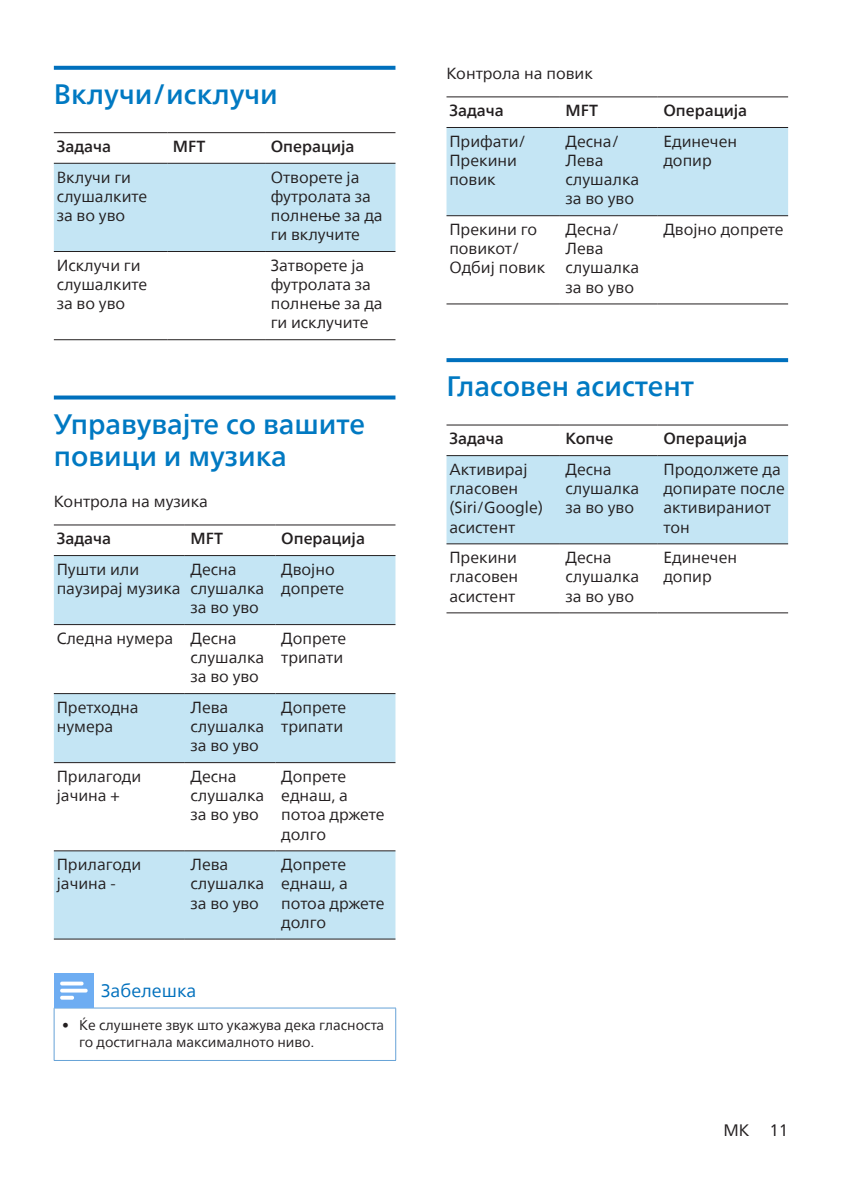
<style>
.page{position:relative;width:842px;height:1191px;background:#fff}
.page>*{position:absolute;margin:0;border:0;box-sizing:border-box;transform-origin:0 0}
.heading2{font:500 28px/32px "Neue Frutiger World";color:#0079c2}
.Body{font:18px "Neue Frutiger World";color:#0070bd}
.t1{font:16.4px "Neue Frutiger World";color:#231f20}
.Body_Text{font:16px/19.2px "Neue Frutiger World";color:#231f20}
.Body_Text-2{font:500 16px "Neue Frutiger World";color:#231f20}
.Body_Text__0{font:16px "Neue Frutiger World";color:#231f20}
.t2{font:14px/16.8px "Neue Frutiger World";color:#231f20}
</style>
<div class="page">
<svg style="left:54px;top:66px;width:341px;height:4px"></svg>
<svg style="left:54px;top:395px;width:341px;height:4px"></svg>
<div style="left:54px;top:164px;width:341px;height:87px;background:#c4e5f4"></div>
<hr style="left:54px;top:132px;width:113px;height:1px;background:#231f20">
<hr style="left:167px;top:132px;width:98px;height:1px;background:#231f20">
<hr style="left:265px;top:132px;width:130px;height:1px;background:#231f20">
<hr style="left:54px;top:163px;width:113px;height:1px;background:#231f20">
<hr style="left:167px;top:163px;width:98px;height:1px;background:#231f20">
<hr style="left:265px;top:163px;width:130px;height:1px;background:#231f20">
<hr style="left:54px;top:251px;width:113px;height:1px;background:#231f20">
<hr style="left:167px;top:251px;width:98px;height:1px;background:#231f20">
<hr style="left:265px;top:251px;width:130px;height:1px;background:#231f20">
<hr style="left:54px;top:339px;width:113px;height:1px;background:#231f20">
<hr style="left:167px;top:339px;width:98px;height:1px;background:#231f20">
<hr style="left:265px;top:339px;width:130px;height:1px;background:#231f20">
<svg style="left:54px;top:556px;width:341px;height:382px;fill:#c4e5f4"></svg>
<svg style="left:54px;top:763px;width:341px;height:87px"></svg>
<hr style="left:54px;top:524px;width:131px;height:1px;background:#231f20">
<hr style="left:185px;top:524px;width:91px;height:1px;background:#231f20">
<hr style="left:276px;top:524px;width:119px;height:1px;background:#231f20">
<hr style="left:54px;top:555px;width:131px;height:1px;background:#231f20">
<hr style="left:185px;top:555px;width:91px;height:1px;background:#231f20">
<hr style="left:276px;top:555px;width:119px;height:1px;background:#231f20">
<hr style="left:54px;top:624px;width:131px;height:1px;background:#231f20">
<hr style="left:185px;top:624px;width:91px;height:1px;background:#231f20">
<hr style="left:276px;top:624px;width:119px;height:1px;background:#231f20">
<hr style="left:54px;top:693px;width:131px;height:1px;background:#231f20">
<hr style="left:185px;top:693px;width:91px;height:1px;background:#231f20">
<hr style="left:276px;top:693px;width:119px;height:1px;background:#231f20">
<hr style="left:54px;top:762px;width:131px;height:1px;background:#231f20">
<hr style="left:185px;top:762px;width:91px;height:1px;background:#231f20">
<hr style="left:276px;top:762px;width:119px;height:1px;background:#231f20">
<hr style="left:54px;top:850px;width:131px;height:1px;background:#231f20">
<hr style="left:185px;top:850px;width:91px;height:1px;background:#231f20">
<hr style="left:276px;top:850px;width:119px;height:1px;background:#231f20">
<hr style="left:54px;top:938px;width:131px;height:1px;background:#231f20">
<hr style="left:185px;top:938px;width:91px;height:1px;background:#231f20">
<hr style="left:276px;top:938px;width:119px;height:1px;background:#231f20">
<hr style="left:395px;top:1008px;width:1px;height:52px;background:#66a2d7">
<hr style="left:54px;top:1008px;width:1px;height:52px;background:#66a2d7">
<hr style="left:54px;top:1060px;width:39px;height:1px;background:#66a2d7">
<hr style="left:93px;top:1060px;width:303px;height:1px;background:#66a2d7">
<hr style="left:93px;top:1007px;width:303px;height:1px;background:#66a2d7">
<hr style="left:54px;top:1007px;width:39px;height:1px;background:#66a2d7">
<div style="left:54px;top:973px;width:39px;height:34px;background:#6eadf2"></div>
<svg style="left:60px;top:981px;width:28px;height:18px"></svg>
<svg style="left:446px;top:358px;width:342px;height:4px"></svg>
<div style="left:446px;top:128px;width:342px;height:87px;background:#c4e5f4"></div>
<hr style="left:446px;top:96px;width:114px;height:1px;background:#231f20">
<hr style="left:560px;top:96px;width:98px;height:1px;background:#231f20">
<hr style="left:658px;top:96px;width:130px;height:1px;background:#231f20">
<hr style="left:446px;top:127px;width:114px;height:1px;background:#231f20">
<hr style="left:560px;top:127px;width:98px;height:1px;background:#231f20">
<hr style="left:658px;top:127px;width:130px;height:1px;background:#231f20">
<hr style="left:446px;top:215px;width:114px;height:1px;background:#231f20">
<hr style="left:560px;top:215px;width:98px;height:1px;background:#231f20">
<hr style="left:658px;top:215px;width:130px;height:1px;background:#231f20">
<hr style="left:446px;top:303px;width:114px;height:1px;background:#231f20">
<hr style="left:560px;top:303px;width:98px;height:1px;background:#231f20">
<hr style="left:658px;top:303px;width:130px;height:1px;background:#231f20">
<div style="left:446px;top:456px;width:342px;height:87px;background:#c4e5f4"></div>
<hr style="left:446px;top:424px;width:114px;height:1px;background:#231f20">
<hr style="left:560px;top:424px;width:98px;height:1px;background:#231f20">
<hr style="left:658px;top:424px;width:130px;height:1px;background:#231f20">
<hr style="left:446px;top:455px;width:114px;height:1px;background:#231f20">
<hr style="left:560px;top:455px;width:98px;height:1px;background:#231f20">
<hr style="left:658px;top:455px;width:130px;height:1px;background:#231f20">
<hr style="left:446px;top:543px;width:114px;height:1px;background:#231f20">
<hr style="left:560px;top:543px;width:98px;height:1px;background:#231f20">
<hr style="left:658px;top:543px;width:130px;height:1px;background:#231f20">
<hr style="left:446px;top:612px;width:114px;height:1px;background:#231f20">
<hr style="left:560px;top:612px;width:98px;height:1px;background:#231f20">
<hr style="left:658px;top:612px;width:130px;height:1px;background:#231f20">
<p class="heading2" style="left:54px;top:78px;width:226px">Вклучи/исклучи</p>
<p class="Body_Text-2" style="left:57px;top:133px;width:56px">Задача</p>
<p class="Body_Text-2" style="left:173px;top:133px;width:34px">MFT</p>
<p class="Body_Text-2" style="left:271px;top:133px;width:85px">Операција</p>
<p class="Body_Text" style="left:57px;top:168px;width:92px">Вклучи ги слушалките за во уво</p>
<p class="Body_Text" style="left:271px;top:168px;width:113px">Отворете ја футролата за полнење за да ги вклучите</p>
<p class="Body_Text" style="left:57px;top:256px;width:92px">Исклучи ги слушалките за во уво</p>
<p class="Body_Text" style="left:271px;top:256px;width:113px">Затворете ја футролата за полнење за да ги исклучите</p>
<p class="heading2" style="left:54px;top:408px;width:313px">Управувајте со вашите повици и музика</p>
<p class="Body_Text__0" style="left:54px;top:489px;width:155px">Контрола на музика</p>
<p class="Body_Text-2" style="left:57px;top:525px;width:56px">Задача</p>
<p class="Body_Text-2" style="left:190px;top:525px;width:34px">MFT</p>
<p class="Body_Text-2" style="left:281px;top:525px;width:85px">Операција</p>
<p class="Body_Text" style="left:57px;top:560px;width:125px">Пушти или паузирај музика</p>
<p class="Body_Text" style="left:190px;top:560px;width:75px">Десна слушалка за во уво</p>
<p class="Body_Text" style="left:281px;top:560px;width:64px">Двојно допрете</p>
<p class="Body_Text" style="left:57px;top:629px;width:118px">Следна нумера</p>
<p class="Body_Text" style="left:190px;top:629px;width:75px">Десна слушалка за во уво</p>
<p class="Body_Text" style="left:281px;top:629px;width:66px">Допрете трипати</p>
<p class="Body_Text" style="left:57px;top:698px;width:84px">Претходна нумера</p>
<p class="Body_Text" style="left:190px;top:698px;width:75px">Лева слушалка за во уво</p>
<p class="Body_Text" style="left:281px;top:698px;width:66px">Допрете трипати</p>
<p class="Body_Text" style="left:57px;top:767px;width:86px">Прилагоди јачина +</p>
<p class="Body_Text" style="left:190px;top:767px;width:75px">Десна слушалка за во уво</p>
<p class="Body_Text" style="left:281px;top:767px;width:105px">Допрете еднаш, а потоа држете долго</p>
<p class="Body_Text" style="left:57px;top:855px;width:86px">Прилагоди јачина -</p>
<p class="Body_Text" style="left:190px;top:855px;width:75px">Лева слушалка за во уво</p>
<p class="Body_Text" style="left:281px;top:855px;width:105px">Допрете еднаш, а потоа држете долго</p>
<p class="Body" style="left:101px;top:976px;width:97px">Забелешка</p>
<p class="t2" style="left:79px;top:1017px;width:307px;text-indent:-17px">• Ќе слушнете звук што укажува дека гласноста го достигнала максималното ниво.</p>
<p class="Body_Text__0" style="left:446px;top:61px;width:148px">Контрола на повик</p>
<p class="Body_Text-2" style="left:449px;top:97px;width:56px">Задача</p>
<p class="Body_Text-2" style="left:566px;top:97px;width:34px">MFT</p>
<p class="Body_Text-2" style="left:663px;top:97px;width:85px">Операција</p>
<p class="Body_Text" style="left:449px;top:132px;width:78px">Прифати/<br>Прекини повик</p>
<p class="Body_Text" style="left:566px;top:132px;width:75px">Десна/<br>Лева слушалка за во уво</p>
<p class="Body_Text" style="left:663px;top:132px;width:75px">Единечен допир</p>
<p class="Body_Text" style="left:449px;top:220px;width:97px">Прекини го повикот/<br>Одбиј повик</p>
<p class="Body_Text" style="left:566px;top:220px;width:75px">Десна/<br>Лева слушалка за во уво</p>
<p class="Body_Text" style="left:663px;top:220px;width:122px">Двојно допрете</p>
<p class="heading2" style="left:446px;top:370px;width:249px">Гласовен асистент</p>
<p class="Body_Text-2" style="left:449px;top:425px;width:56px">Задача</p>
<p class="Body_Text-2" style="left:566px;top:425px;width:49px">Копче</p>
<p class="Body_Text-2" style="left:663px;top:425px;width:85px">Операција</p>
<p class="Body_Text" style="left:449px;top:460px;width:95px">Активирај гласовен (Siri/Google) асистент</p>
<p class="Body_Text" style="left:566px;top:460px;width:75px">Десна слушалка за во уво</p>
<p class="Body_Text" style="left:663px;top:460px;width:123px">Продолжете да допирате после активираниот тон</p>
<p class="Body_Text" style="left:449px;top:548px;width:70px;text-align:justify">Прекини гласовен асистент</p>
<p class="Body_Text" style="left:566px;top:548px;width:75px">Десна слушалка за во уво</p>
<p class="Body_Text" style="left:663px;top:548px;width:75px">Единечен допир</p>
<p class="t1" style="left:723px;top:1117px;width:66px">MK 11</p>
</div>
